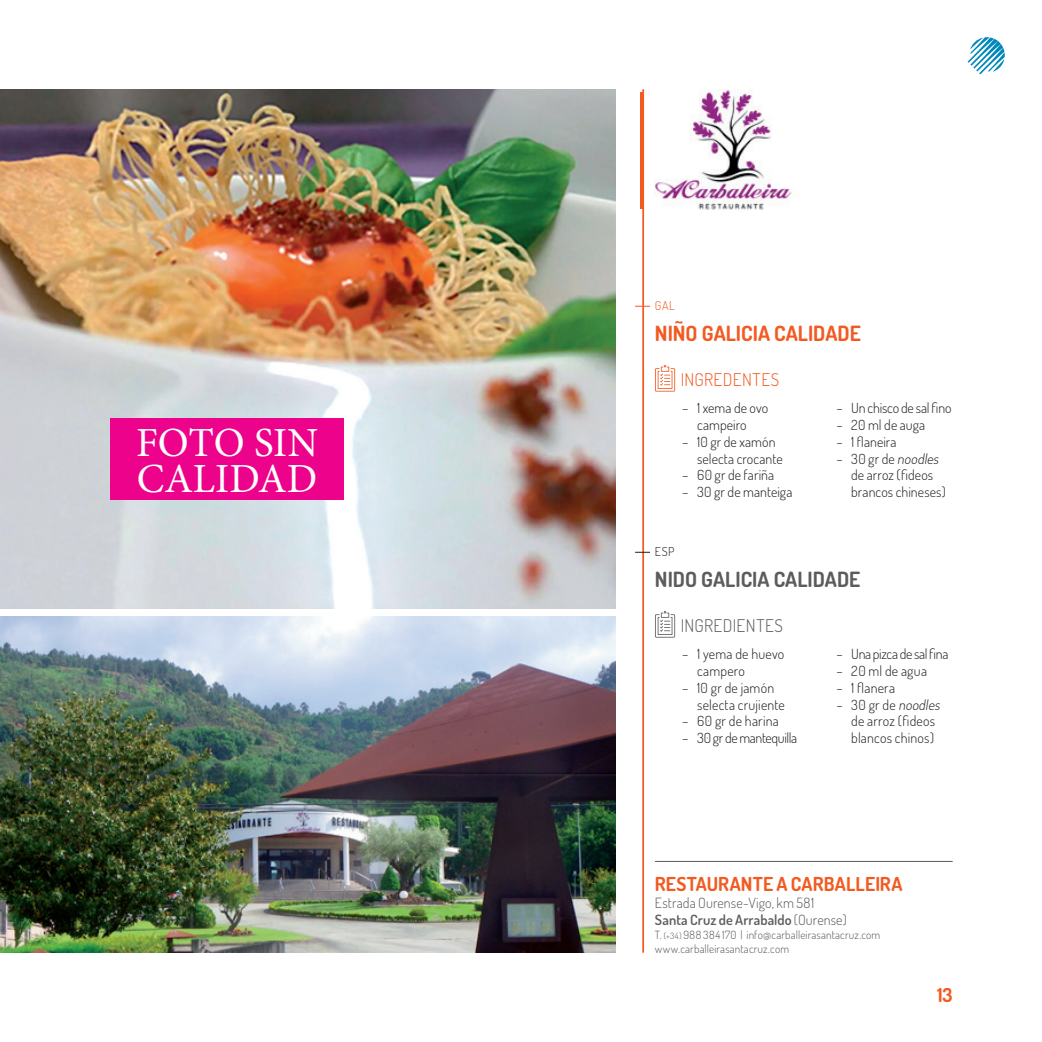
<style>
.page{position:relative;width:1042px;height:1042px;background:#fff}
.page>*{position:absolute;margin:0;border:0;box-sizing:border-box;transform-origin:0 0}
.t1{font:41.48px/35.9px "Minion Pro";color:#fff}
.t2{font:700 21px "Terminal Dosis";color:#f25a21}
.t3{font:700 21px "Terminal Dosis";color:#5c5c5f}
.ESTABLECIMIENTO{font:700 19.25px "Terminal Dosis";letter-spacing:.01em;color:#f25a21}
.t4{font:300 17.5px "Terminal Dosis";letter-spacing:.025em;color:#5c5c5f}
.t5{font:300 17.5px "Terminal Dosis";letter-spacing:.03em;color:#f25a21}
.t6{font:300 14.17px/17px "Terminal Dosis";letter-spacing:.005em;color:#5c5c5f}
.t7{font:300 14px/16.8px "Terminal Dosis";letter-spacing:.01em;color:#231f20}
.t8{font:300 14px "Terminal Dosis";letter-spacing:-.025em;color:#231f20}
.t9{font:300 14px "Terminal Dosis";letter-spacing:-.015em;color:#231f20}
.t10{font:300 12.25px "Terminal Dosis";color:#f25a21}
.t11{font:300 12.25px "Terminal Dosis";color:#231f20}
.t12{font:300 11.38px/13.7px "Terminal Dosis";letter-spacing:.01em;color:#5c5c5f}
.s1{font-style:italic}
.s2{font-weight:600}
.s3{font-size:8.75px}
</style>
<div class="page">
<hr style="left:642px;top:89px;width:2px;height:863px;background:#f25a21">
<hr style="left:640px;top:92px;width:2px;height:116px;background:#f25a21">
<img style="left:0;top:89px;width:615px;height:520px">
<img style="left:0;top:616px;width:615px;height:336px">
<svg style="left:635px;top:306px;width:15px;height:1px"></svg>
<svg style="left:655px;top:365px;width:20px;height:27px"></svg>
<svg style="left:635px;top:552px;width:15px;height:1px"></svg>
<svg style="left:655px;top:611px;width:20px;height:26px"></svg>
<hr style="left:655px;top:861px;width:297px;height:1px;background:#5c5c5f">
<div style="left:110px;top:418px;width:234px;height:81px;background:#ed028c"></div>
<img style="left:655px;top:89px;width:137px;height:121px">
<svg style="left:967px;top:37px;width:38px;height:37px"></svg>
<p class="t1" style="left:136px;top:425px;width:184px">FOTO SIN<br>CALIDAD</p>
<p class="t10" style="left:655px;top:298px;width:21px">GAL</p>
<p class="t2" style="left:655px;top:320px;width:207px">NIÑO GALICIA CALIDADE</p>
<p class="t5" style="left:681px;top:368px;width:100px">INGREDENTES</p>
<p class="t7" style="left:682px;top:399px;width:88px;text-align:center">– 1 xema de ovo campeiro</p>
<p class="t7" style="left:697px;top:433px;width:87px;text-indent:-15px">– 10 gr de xamón selecta crocante</p>
<p class="t7" style="left:682px;top:466px;width:94px">– 60 gr de fariña</p>
<p class="t7" style="left:682px;top:483px;width:112px">– 30 gr de manteiga</p>
<p class="t9" style="left:836px;top:399px;width:117px">– Un chisco de sal fino</p>
<p class="t7" style="left:836px;top:416px;width:90px">– 20 ml de auga</p>
<p class="t7" style="left:836px;top:433px;width:62px">– 1 flaneira</p>
<p class="t7" style="left:851px;top:449px;width:96px;text-indent:-15px">– 3 0 g r d e <span class="s1">noodles </span>de arroz (fideos brancos chineses)</p>
<p class="t11" style="left:655px;top:544px;width:21px">ESP</p>
<p class="t3" style="left:655px;top:566px;width:207px">NIDO GALICIA CALIDADE</p>
<p class="t4" style="left:681px;top:614px;width:104px">INGREDIENTES</p>
<p class="t7" style="left:697px;top:645px;width:89px;text-indent:-15px">– 1 yema de huevo campero</p>
<p class="t7" style="left:697px;top:679px;width:89px;text-indent:-15px">– 10 gr de jamón selecta crujiente</p>
<p class="t7" style="left:682px;top:712px;width:98px">– 60 gr de harina</p>
<p class="t8" style="left:682px;top:729px;width:116px">– 30 gr de mantequilla</p>
<p class="t8" style="left:836px;top:645px;width:114px">– Una pizca de sal fina</p>
<p class="t7" style="left:836px;top:662px;width:92px">– 20 ml de agua</p>
<p class="t7" style="left:836px;top:679px;width:60px">– 1 flanera</p>
<p class="t7" style="left:836px;top:695px;width:108px;text-align:center">– 3 0 g r d e <span class="s1">noodles </span>de arroz (fideos blancos chinos)</p>
<p class="ESTABLECIMIENTO" style="left:655px;top:872px;width:249px">RESTAURANTE A CARBALLEIRA</p>
<p class="t6" style="left:655px;top:894px;width:194px">Estrada Ourense-Vigo, km 581<br><span class="s2">Santa Cruz de Arrabaldo</span> (Ourense)</p>
<p class="t12" style="left:655px;top:928px;width:227px">T. <span class="s3">(+34)</span> 988 384 170 | info@carballeirasantacruz.com www.carballeirasantacruz.com</p>
<p class="ESTABLECIMIENTO" style="left:937px;top:983px;width:17px">13</p>
</div>
